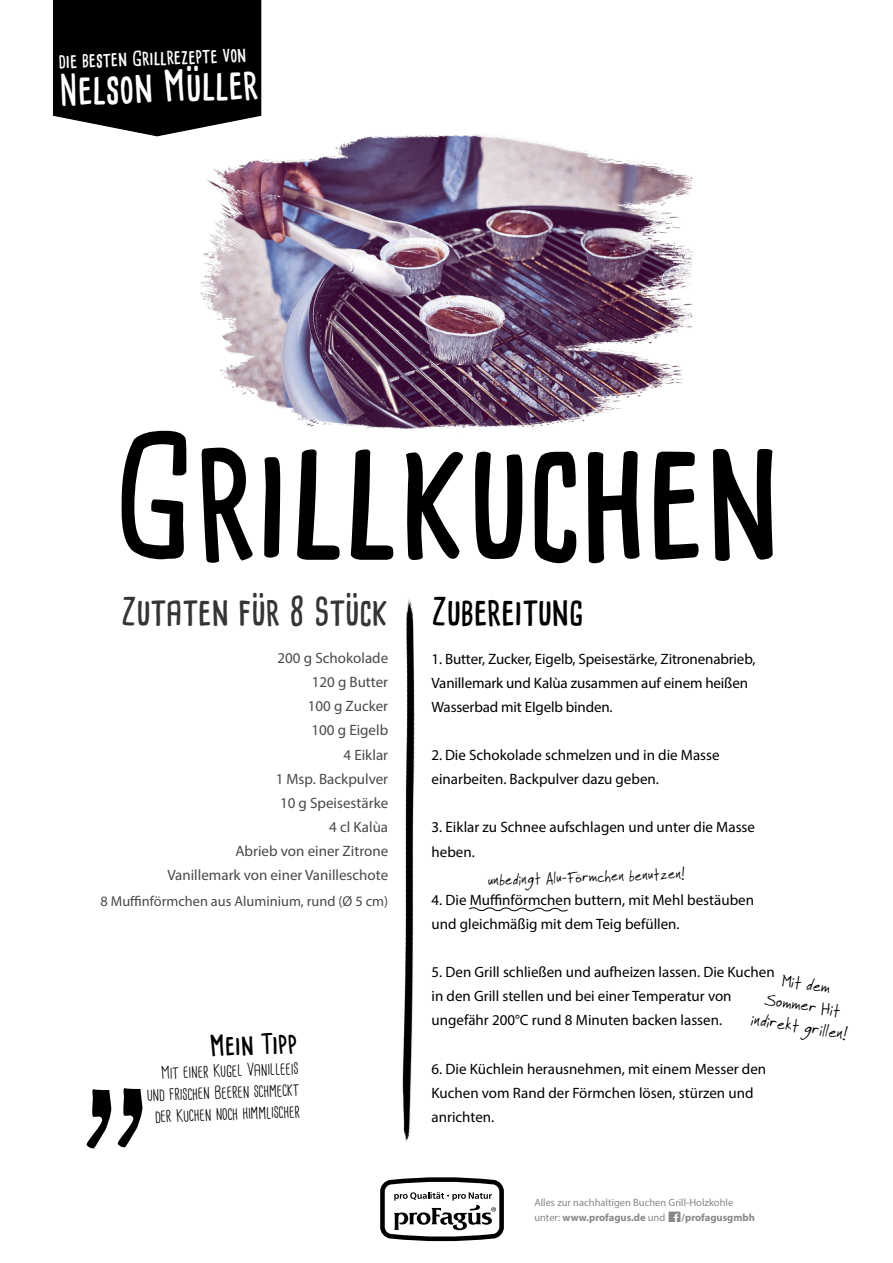
<style>
.page{position:relative;width:893px;height:1263px;background:#fff}
.page>*{position:absolute;margin:0;border:0;box-sizing:border-box;transform-origin:0 0}
.t1{font:700 163.2px "Cardenio Modern";color:#000}
.t2{font:700 40.8px "Cardenio Modern";color:#fff}
.t3{font:700 37.5px "Cardenio Modern";color:#353534}
.t4{font:700 37.5px "Cardenio Modern";color:#000}
.t5{font:700 27.75px "Cardenio Modern";color:#000}
.t6{font:700 19.8px "Cardenio Modern";color:#fff}
.t7{font:18px/21.6px "Cardenio Modern";color:#000;text-align:right}
.t8{font:18px/21.6px "Faraco Hand";color:#000;text-align:center}
.t9{font:16.5px "Faraco Hand";color:#000}
.t10{font:15px/24.2px "Myriad Pro";color:#000}
.t11{font:15px/24.2px "Myriad Pro";color:#494948;text-align:right}
.t12{font:14.4px "Myriad Pro";color:#494948}
.t13{font:10.5px/15px "Myriad Pro";color:#878786}
.t14{font:700 10.5px "Myriad Pro";color:#878786}
.s1{font-weight:700}
</style>
<div class="page">
<img style="left:668px;top:1211px;width:13px;height:11px">
<svg style="left:380px;top:1177px;width:124px;height:64px"></svg>
<img style="left:200px;top:134px;width:493px;height:255px">
<img style="left:403px;top:597px;width:11px;height:545px">
<svg style="left:52px;top:0;width:210px;height:137px;background:#1b1b1b"></svg>
<svg style="left:469px;top:907px;width:99px;height:5px"></svg>
<h3 class="t6" style="left:58px;top:48px;width:190px;rotate:-2deg">die besten Grillrezepte von</h3>
<h2 class="t2" style="left:58px;top:63px;width:201px;rotate:-2deg">Nelson Müller</h2>
<h1 class="t1" style="left:113px;top:387px;width:669px">Grillkuchen</h1>
<h3 class="t3" style="left:121px;top:586px;width:268px">Zutaten für 8 Stück</h3>
<p class="t11" style="left:167px;top:646px;width:222px">200 g Schokolade<br>120 g Butter<br>100 g Zucker<br>100 g Eigelb<br>4 Eiklar<br>1 Msp. Backpulver<br>10 g Speisestärke<br>4 cl Kalùa<br>Abrieb von einer Zitrone<br>Vanillemark von einer Vanilleschote</p>
<p class="t12" style="left:100px;top:892px;width:289px">8 Muffinförmchen aus Aluminium, rund (Ø 5 cm)</p>
<h3 class="t5" style="left:209px;top:1027px;width:89px;rotate:-2deg">Mein Tipp</h3>
<p class="t7" style="left:146px;top:1063px;width:153px;rotate:-2deg">Mit einer Kugel Vanilleeis und frischen Beeren schmeckt</p>
<p class="t7" style="left:155px;top:1106px;width:146px;rotate:-2deg">der Kuchen noch himmlischer</p>
<h3 class="t4" style="left:432px;top:586px;width:154px">Zubereitung</h3>
<p class="t10" style="left:432px;top:646px;width:325px">1. Butter, Zucker, Eigelb, Speisestärke, Zitronenabrieb,<br>Vanillemark und Kalùa zusammen auf einem heißen<br>Wasserbad mit EIgelb binden.</p>
<p class="t10" style="left:432px;top:743px;width:290px">2. Die Schokolade schmelzen und in die Masse einarbeiten. Backpulver dazu geben.</p>
<p class="t10" style="left:432px;top:815px;width:325px">3. Eiklar zu Schnee aufschlagen und unter die Masse heben.</p>
<p class="t10" style="left:432px;top:887px;width:324px">4. Die Muffinförmchen buttern, mit Mehl bestäuben und gleichmäßig mit dem Teig befüllen.</p>
<p class="t10" style="left:432px;top:960px;width:345px">5. Den Grill schließen und aufheizen lassen. Die Kuchen in den Grill stellen und bei einer Temperatur von ungefähr 200°C rund 8 Minuten backen lassen.</p>
<p class="t10" style="left:432px;top:1056px;width:336px">6. Die Küchlein herausnehmen, mit einem Messer den<br>Kuchen vom Rand der Förmchen lösen, stürzen und anrichten.</p>
<p class="t9" style="left:488px;top:870px;width:199px;rotate:-2deg">unbedingt Alu-Förmchen benutzen!</p>
<p class="t8" style="left:760px;top:965px;width:99px;rotate:9deg">Mit dem<br>Sommer Hit indirekt grillen!</p>
<p class="t13" style="left:534px;top:1194px;width:200px">Alles zur nachhaltigen Buchen Grill-Holzkohle unter: <span class="s1">www.profagus.de</span> und</p>
<p class="t14" style="left:682px;top:1210px;width:75px">/profagusgmbh</p>
</div>
